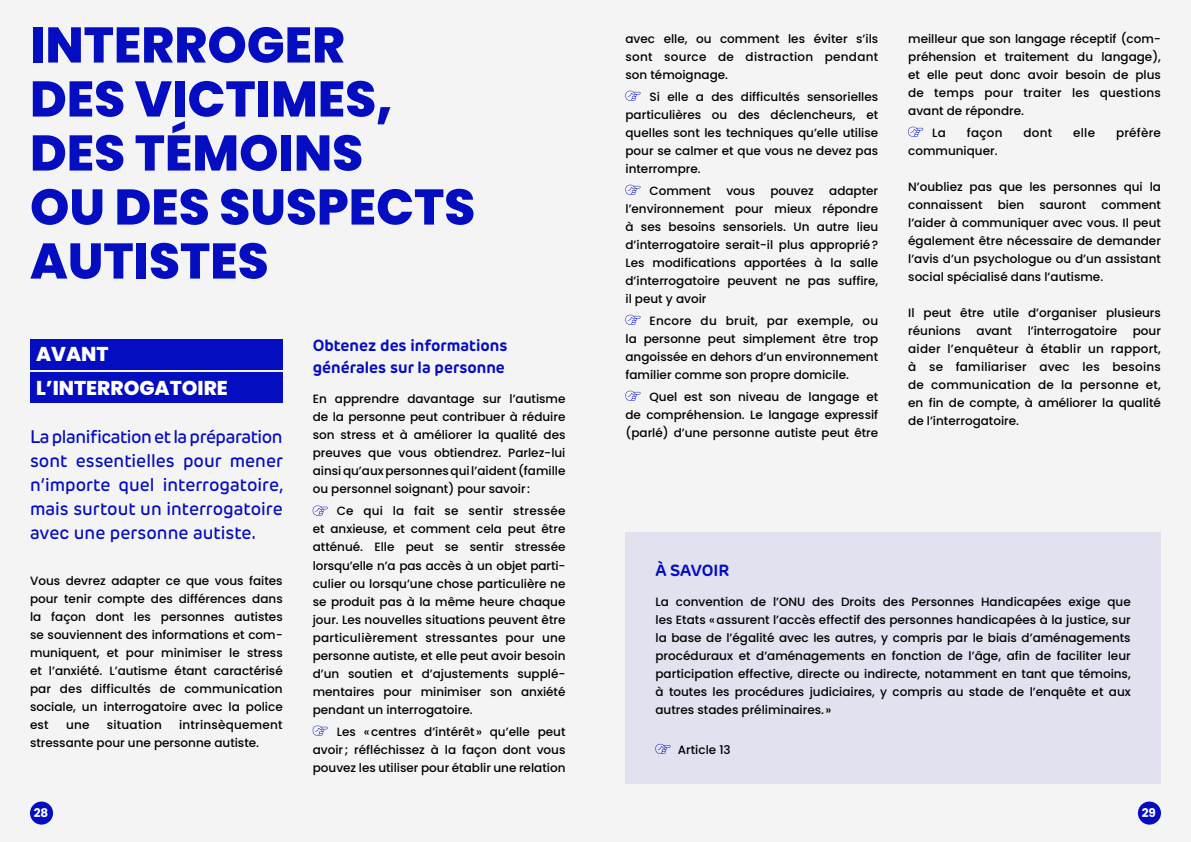
<style>
.page{position:relative;width:1191px;height:842px;background:#f4f4f4}
.page>*{position:absolute;margin:0;border:0;box-sizing:border-box;transform-origin:0 0}
.t1{font:800 50px/54px "Poppins";color:#040dbf}
.t2{font:800 20px/33.8px "Poppins";color:#fff}
.t3{font:500 18px/24px "New Rubrik Edge";color:#040dbf;text-align:justify}
.t4{font:700 16px/22px "New Rubrik Edge";color:#040dbf}
.t5{font:500 12px/18px "Poppins";color:#000;text-align:justify}
.t6{font:500 12px "Poppins";letter-spacing:.02em;color:#000}
.t7{font:700 12px "Poppins";color:#fff}
</style>
<div class="page">
<div style="left:30px;top:801px;width:23px;height:24px;background:#040dbf;border-radius:50%"></div>
<div style="left:1137px;top:801px;width:24px;height:24px;background:#040dbf;border-radius:50%"></div>
<div style="left:30px;top:339px;width:253px;height:30px;background:#040dbf"></div>
<div style="left:30px;top:373px;width:253px;height:30px;background:#040dbf"></div>
<svg style="left:313px;top:506px;width:15px;height:9px"></svg>
<svg style="left:313px;top:726px;width:15px;height:9px"></svg>
<svg style="left:625px;top:91px;width:15px;height:10px"></svg>
<svg style="left:625px;top:185px;width:15px;height:10px"></svg>
<svg style="left:625px;top:315px;width:15px;height:10px"></svg>
<svg style="left:625px;top:391px;width:15px;height:10px"></svg>
<svg style="left:908px;top:127px;width:15px;height:10px"></svg>
<div style="left:625px;top:533px;width:536px;height:251px;background:#e1e1ef"></div>
<svg style="left:655px;top:744px;width:15px;height:10px"></svg>
<h1 class="t1" style="left:30px;top:18px;width:447px">INTERROGER<br>DES VICTIMES,<br>DES TÉMOINS<br>OU DES SUSPECTS<br>AUTISTES</h1>
<h2 class="t2" style="left:36px;top:337px;width:193px">AVANT<br>L’INTERROGATOIRE</h2>
<h3 class="t4" style="left:313px;top:335px;width:196px">Obtenez des informations générales sur la personne</h3>
<p class="t5" style="left:313px;top:390px;width:254px">En apprendre davantage sur l’autisme de la personne peut contribuer à réduire son stress et à améliorer la qualité des preuves que vous obtiendrez. Parlez-lui ainsi qu’aux personnes qui l’aident (famille ou personnel soignant) pour savoir:</p>
<p class="t5" style="left:313px;top:502px;width:254px;text-indent:24px">Ce qui la fait se sentir stressée et anxieuse, et comment cela peut être atténué. Elle peut se sentir stressée lorsqu’elle n’a pas accès à un objet parti&shy;culier ou lorsqu’une chose particulière ne se produit pas à la même heure chaque jour. Les nouvelles situations peuvent être particulièrement stressantes pour une personne autiste, et elle peut avoir besoin d’un soutien et d’ajustements supplé&shy;mentaires pour minimiser son anxiété pendant un interrogatoire.</p>
<p class="t5" style="left:313px;top:722px;width:254px;text-indent:24px">Les «centres d’intérêt » qu’elle peut avoir; réfléchissez à la façon dont vous pouvez les utiliser pour établir une relation</p>
<h3 class="t3" style="left:30px;top:425px;width:255px">La planification et la préparation sont essentielles pour mener n’importe quel interrogatoire, mais surtout un interrogatoire avec une personne autiste.</h3>
<p class="t5" style="left:30px;top:572px;width:254px">Vous devrez adapter ce que vous faites pour tenir compte des différences dans la façon dont les personnes autistes se souviennent des informations et com&shy;muniquent, et pour minimiser le stress et l’anxiété. L’autisme étant caractérisé par des difficultés de communication sociale, un interrogatoire avec la police est</p>
<p class="t5" style="left:30px;top:716px;width:254px;text-indent:149px">intrinsèquement stressante pour une personne autiste.</p>
<p class="t5" style="left:66px;top:716px;width:25px">une</p>
<p class="t6" style="left:107px;top:718px;width:56px">situation</p>
<p class="t5" style="left:625px;top:29px;width:254px">avec elle, ou comment les éviter s’ils sont source de distraction pendant son témoignage.</p>
<p class="t5" style="left:625px;top:87px;width:254px;text-indent:24px">Si elle a des difficultés sensorielles particulières ou des déclencheurs, et quelles sont les techniques qu’elle utilise pour se calmer et que vous ne devez pas interrompre.</p>
<p class="t5" style="left:649px;top:181px;width:63px">Comment</p>
<p class="t5" style="left:726px;top:181px;width:30px">vous</p>
<p class="t5" style="left:770px;top:181px;width:45px">pouvez</p>
<p class="t5" style="left:625px;top:181px;width:254px;text-indent:204px">adapter l’environnement pour mieux répondre à ses besoins sensoriels. Un autre lieu d’interrogatoire serait-il plus approprié?<br>Les modifications apportées à la salle d’interrogatoire peuvent ne pas suffire, il peut y avoir</p>
<p class="t5" style="left:625px;top:311px;width:254px;text-indent:24px">Encore du bruit, par exemple, ou la personne peut simplement être trop angoissée en dehors d’un environnement familier comme son propre domicile.</p>
<p class="t5" style="left:625px;top:387px;width:254px;text-indent:24px">Quel est son niveau de langage et de compréhension. Le langage expressif (parlé) d’une personne autiste peut être</p>
<p class="t5" style="left:908px;top:29px;width:254px">meilleur que son langage réceptif (com&shy;préhension et traitement du langage), et elle peut donc avoir besoin de plus de temps pour traiter les questions avant de répondre.</p>
<p class="t5" style="left:932px;top:123px;width:15px">La</p>
<p class="t5" style="left:967px;top:123px;width:37px">façon</p>
<p class="t5" style="left:1023px;top:123px;width:30px">dont</p>
<p class="t5" style="left:1073px;top:123px;width:23px">elle</p>
<p class="t6" style="left:1116px;top:125px;width:46px">préfère</p>
<p class="t5" style="left:908px;top:141px;width:91px">communiquer.</p>
<p class="t5" style="left:908px;top:177px;width:254px">N’oubliez pas que les personnes qui la connaissent</p>
<p class="t5" style="left:997px;top:195px;width:28px">bien</p>
<p class="t5" style="left:1039px;top:195px;width:48px">sauront</p>
<p class="t5" style="left:908px;top:195px;width:254px;text-indent:193px">comment l’aider à communiquer avec vous. Il peut également être nécessaire de demander l’avis d’un psychologue ou d’un assistant social spécialisé dans l’autisme.</p>
<p class="t5" style="left:908px;top:303px;width:254px">Il peut être utile d’organiser plusieurs réunions</p>
<p class="t5" style="left:976px;top:321px;width:37px">avant</p>
<p class="t5" style="left:1027px;top:321px;width:91px">l’interrogatoire</p>
<p class="t5" style="left:908px;top:321px;width:254px;text-indent:224px">pour aider l’enquêteur à établir un rapport, à se familiariser avec les besoins de communication de la personne et, en fin de compte, à améliorer la qualité de l’interrogatoire.</p>
<h3 class="t4" style="left:655px;top:559px;width:75px">À SAVOIR</h3>
<p class="t5" style="left:655px;top:593px;width:477px">La convention de l’ONU des Droits des Personnes Handicapées exige que les Etats «assurent l’accès effectif des personnes handicapées à la justice, sur la base de l’égalité avec les autres, y compris par le biais d’aménagements procéduraux et d’aménagements en fonction de l’âge, afin de faciliter leur participation effective, directe ou indirecte, notamment en tant que témoins, à toutes les procédures judiciaires, y compris au stade de l’enquête et aux autres stades préliminaires. »</p>
<p class="t5" style="left:678px;top:741px;width:54px">Article 13</p>
<p class="t7" style="left:34px;top:806px;width:16px">28</p>
<p class="t7" style="left:1141px;top:806px;width:16px">29</p>
</div>
